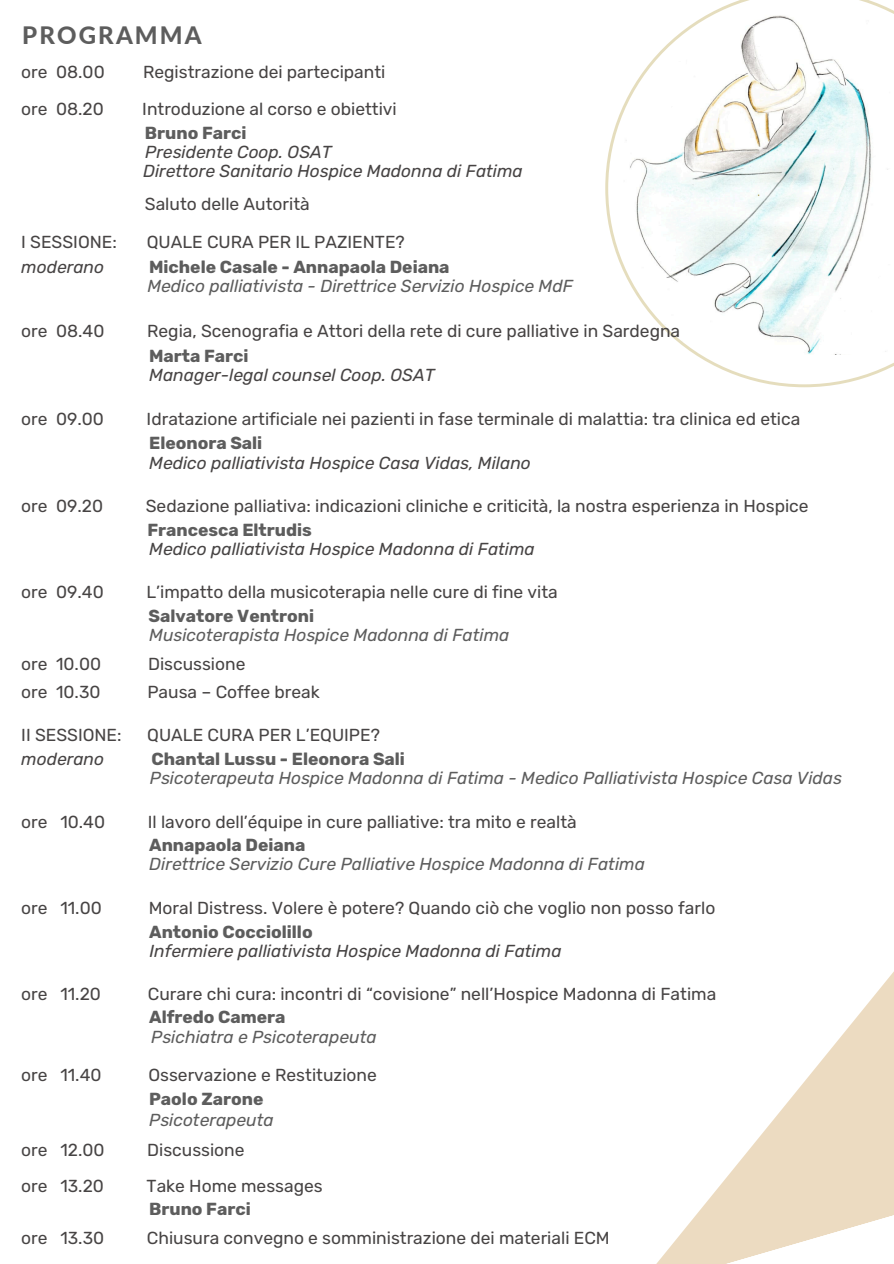
<style>
.page{position:relative;width:894px;height:1264px;background:#fff}
.page>*{position:absolute;margin:0;border:0;box-sizing:border-box;transform-origin:0 0}
.t1{font:800 24px "Lato";letter-spacing:.09em;color:#5d5d5d}
.t2{font:17.4px "Rubik";color:#474444}
.t3{font:italic 17.4px "Rubik";color:#5d5d5d}
.t4{font:italic 17.4px "Rubik";color:#474444}
.t5{font:700 17.4px "Rubik";color:#5d5d5d}
</style>
<div class="page">
<svg style="left:657px;top:973px;width:236px;height:290px"></svg>
<svg style="left:605px;top:0;width:288px;height:387px"></svg>
<p class="t1" style="left:22px;top:20px;width:181px">PROGRAMMA</p>
<h1 class="t2" style="left:21px;top:62px;width:85px">ore 08.00</h1>
<h1 class="t2" style="left:143px;top:62px;width:244px">Registrazione dei partecipanti</h1>
<p class="t2" style="left:21px;top:99px;width:84px">ore 08.20</p>
<p class="t2" style="left:142px;top:99px;width:256px">Introduzione al corso e obiettivi</p>
<p class="t5" style="left:145px;top:122px;width:103px">Bruno Farci</p>
<p class="t4" style="left:145px;top:142px;width:188px">Presidente Coop. OSAT</p>
<p class="t4" style="left:143px;top:161px;width:381px">Direttore Sanitario Hospice Madonna di Fatima</p>
<p class="t2" style="left:145px;top:193px;width:166px">Saluto delle Autorità</p>
<p class="t2" style="left:21px;top:232px;width:97px">I SESSIONE:</p>
<p class="t2" style="left:147px;top:232px;width:259px">QUALE CURA PER IL PAZIENTE?</p>
<p class="t4" style="left:21px;top:256px;width:84px">moderano</p>
<p class="t5" style="left:149px;top:256px;width:302px">Michele Casale - Annapaola Deiana</p>
<p class="t3" style="left:147px;top:275px;width:427px">Medico palliativista - Direttrice Servizio Hospice MdF</p>
<p class="t2" style="left:21px;top:320px;width:85px">ore 08.40</p>
<p class="t2" style="left:147px;top:320px;width:534px">Regia, Scenografia e Attori della rete di cure palliative in Sardegna</p>
<p class="t5" style="left:149px;top:345px;width:101px">Marta Farci</p>
<p class="t4" style="left:149px;top:364px;width:287px">Manager-legal counsel Coop. OSAT</p>
<p class="t2" style="left:21px;top:408px;width:84px">ore 09.00</p>
<p class="t2" style="left:147px;top:408px;width:655px">Idratazione artificiale nei pazienti in fase terminale di malattia: tra clinica ed etica</p>
<p class="t5" style="left:149px;top:433px;width:115px">Eleonora Sali</p>
<p class="t4" style="left:149px;top:452px;width:383px">Medico palliativista Hospice Casa Vidas, Milano</p>
<p class="t2" style="left:21px;top:496px;width:83px">ore 09.20</p>
<p class="t2" style="left:146px;top:496px;width:664px">Sedazione palliativa: indicazioni cliniche e criticità, la nostra esperienza in Hospice</p>
<p class="t5" style="left:147px;top:520px;width:166px">Francesca Eltrudis</p>
<p class="t4" style="left:149px;top:539px;width:387px">Medico palliativista Hospice Madonna di Fatima</p>
<p class="t2" style="left:21px;top:581px;width:84px">ore 09.40</p>
<p class="t2" style="left:146px;top:581px;width:413px">L’impatto della musicoterapia nelle cure di fine vita</p>
<p class="t5" style="left:148px;top:605px;width:167px">Salvatore Ventroni</p>
<p class="t3" style="left:149px;top:624px;width:361px">Musicoterapista Hospice Madonna di Fatima</p>
<p class="t2" style="left:21px;top:653px;width:81px">ore 10.00</p>
<p class="t2" style="left:148px;top:653px;width:99px">Discussione</p>
<p class="t2" style="left:21px;top:682px;width:81px">ore 10.30</p>
<p class="t2" style="left:147px;top:682px;width:174px">Pausa – Coffee break</p>
<p class="t2" style="left:21px;top:724px;width:102px">II SESSIONE:</p>
<p class="t2" style="left:147px;top:724px;width:234px">QUALE CURA PER L’EQUIPE?</p>
<p class="t4" style="left:21px;top:748px;width:84px">moderano</p>
<p class="t5" style="left:151px;top:748px;width:255px">Chantal Lussu - Eleonora Sali</p>
<p class="t3" style="left:150px;top:767px;width:693px">Psicoterapeuta Hospice Madonna di Fatima - Medico Palliativista Hospice Casa Vidas</p>
<p class="t2" style="left:21px;top:811px;width:85px">ore 10.40</p>
<p class="t2" style="left:148px;top:811px;width:430px">Il lavoro dell’équipe in cure palliative: tra mito e realtà</p>
<p class="t5" style="left:149px;top:835px;width:158px">Annapaola Deiana</p>
<p class="t3" style="left:149px;top:854px;width:497px">Direttrice Servizio Cure Palliative Hospice Madonna di Fatima</p>
<p class="t2" style="left:21px;top:898px;width:82px">ore 11.00</p>
<p class="t2" style="left:149px;top:898px;width:568px">Moral Distress. Volere è potere? Quando ciò che voglio non posso farlo</p>
<p class="t5" style="left:149px;top:921px;width:165px">Antonio Cocciolillo</p>
<p class="t4" style="left:149px;top:940px;width:413px">Infermiere palliativista Hospice Madonna di Fatima</p>
<p class="t2" style="left:21px;top:983px;width:81px">ore 11.20</p>
<p class="t2" style="left:148px;top:983px;width:569px">Curare chi cura: incontri di “covisione” nell’Hospice Madonna di Fatima</p>
<p class="t5" style="left:149px;top:1007px;width:138px">Alfredo Camera</p>
<p class="t3" style="left:151px;top:1026px;width:227px">Psichiatra e Psicoterapeuta</p>
<p class="t2" style="left:21px;top:1064px;width:82px">ore 11.40</p>
<p class="t2" style="left:148px;top:1064px;width:230px">Osservazione e Restituzione</p>
<p class="t5" style="left:149px;top:1088px;width:116px">Paolo Zarone</p>
<p class="t3" style="left:149px;top:1109px;width:126px">Psicoterapeuta</p>
<p class="t2" style="left:21px;top:1139px;width:85px">ore 12.00</p>
<p class="t2" style="left:147px;top:1139px;width:99px">Discussione</p>
<p class="t2" style="left:21px;top:1175px;width:84px">ore 13.20</p>
<p class="t2" style="left:146px;top:1175px;width:177px">Take Home messages</p>
<p class="t5" style="left:149px;top:1198px;width:103px">Bruno Farci</p>
<p class="t2" style="left:21px;top:1227px;width:84px">ore 13.30</p>
<p class="t2" style="left:147px;top:1227px;width:464px">Chiusura convegno e somministrazione dei materiali ECM</p>
</div>
